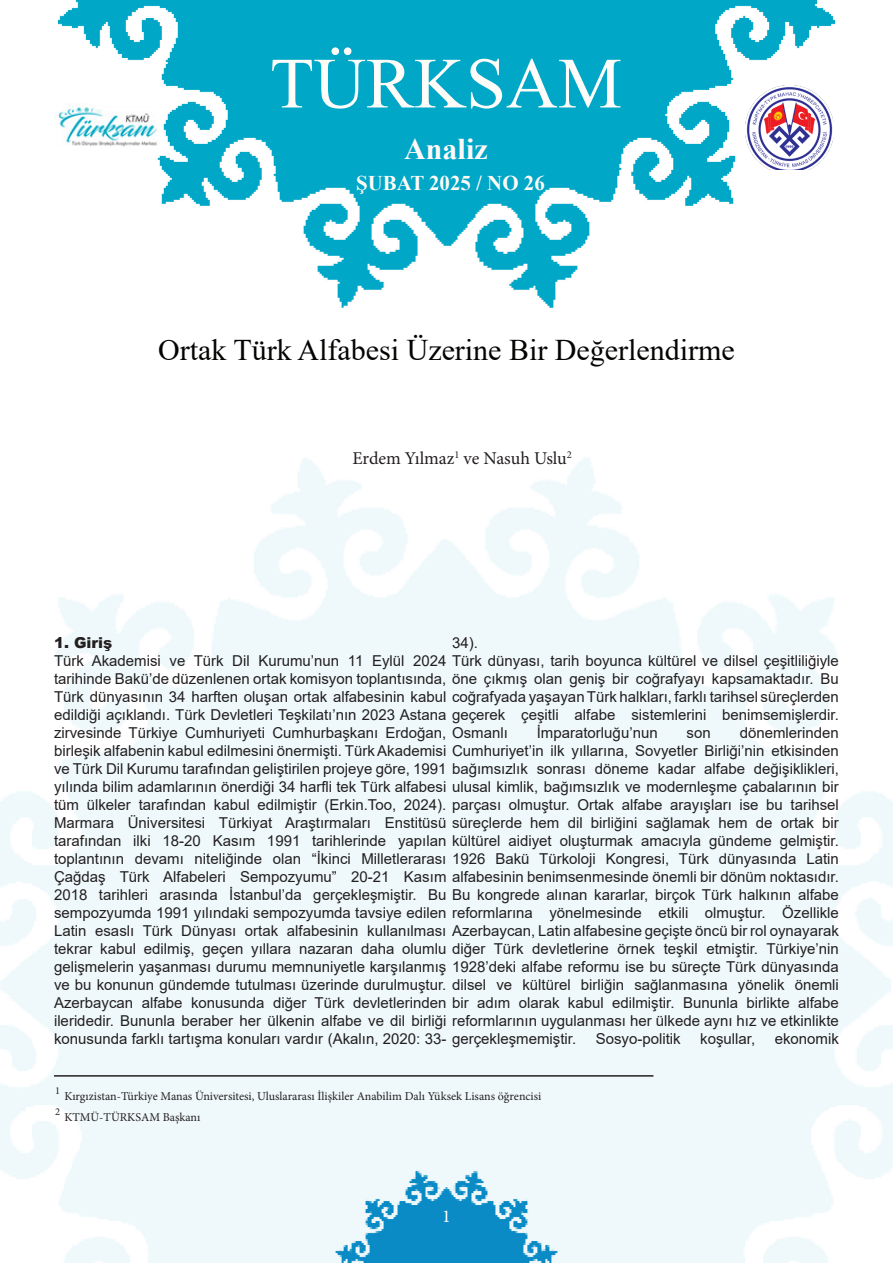
<style>
.page{position:relative;width:893px;height:1263px;background:#fff}
.page>*{position:absolute;margin:0;border:0;box-sizing:border-box;transform-origin:0 0}
.t1{font:72px "Times New Roman";color:#fefcf9}
.t2{font:30px "Times New Roman";color:#040503}
.t3{font:700 30px "Times New Roman";color:#fef8f8}
.t4{font:700 21px "Times New Roman";color:#fefbf5}
.t5{font:18px "Minion Pro";letter-spacing:-.005em;color:#231f20}
.t6{font:18px "Minion Pro";color:#fff}
.t7{font:15px/18px "Arial";color:#231f20}
.t8{font:900 15px "Arial";color:#231f20}
.t9{font:12px "Minion Pro";color:#231f20}
.t10{font:10.5px "Minion Pro";color:#231f20}
</style>
<div class="page">
<img style="left:0;top:0;width:893px;height:1263px">
<img style="left:746px;top:86px;width:87px;height:84px">
<hr style="left:54px;top:1075px;width:599px;height:1px;background:#231f20">
<img style="left:54px;top:103px;width:106px;height:46px">
<p class="t1" style="left:270px;top:33px;width:354px">TÜRKSAM</p>
<p class="t3" style="left:404px;top:128px;width:85px">Analiz</p>
<p class="t4" style="left:356px;top:168px;width:190px">ŞUBAT 2025 / NO 26</p>
<p class="t2" style="left:158px;top:329px;width:578px">Ortak Türk Alfabesi Üzerine Bir Değerlendirme</p>
<p class="t5" style="left:352px;top:446px;width:221px">Erdem Yılmaz<sup>1</sup> ve Nasuh Uslu<sup>2</sup></p>
<p class="t8" style="left:54px;top:632px;width:60px">1. Giriş</p>
<p class="t7" style="left:54px;top:652px;width:786px">Türk Akademisi ve Türk Dil Kurumu’nun 11 Eylül 2024 Türk dünyası, tarih boyunca kültürel ve dilsel çeşitliliğiyle tarihinde Bakü’de düzenlenen ortak komisyon toplantısında, öne çıkmış olan geniş bir coğrafyayı kapsamaktadır. Bu Türk dünyasının 34 harften oluşan ortak alfabesinin kabul coğrafyada yaşayan Türk halkları, farklı tarihsel süreçlerden edildiği açıklandı. Türk Devletleri Teşkilatı’nın 2023 Astana geçerek çeşitli alfabe sistemlerini benimsemişlerdir. zirvesinde Türkiye Cumhuriyeti Cumhurbaşkanı Erdoğan, Osmanlı<br>birleşik alfabenin kabul edilmesini önermişti. Türk Akademisi Cumhuriyet’in ilk yıllarına, Sovyetler Birliği’nin etkisinden ve Türk Dil Kurumu tarafından geliştirilen projeye göre, 1991 bağımsızlık sonrası döneme kadar alfabe değişiklikleri, yılında bilim adamlarının önerdiği 34 harfli tek Türk alfabesi ulusal kimlik, bağımsızlık ve modernleşme çabalarının bir tüm ülkeler tarafından kabul edilmiştir (Erkin.Too, 2024). parçası olmuştur. Ortak alfabe arayışları ise bu tarihsel Marmara Üniversitesi Türkiyat Araştırmaları Enstitüsü süreçlerde hem dil birliğini sağlamak hem de ortak bir tarafından ilki 18-20 Kasım 1991 tarihlerinde yapılan kültürel aidiyet oluşturmak amacıyla gündeme gelmiştir. toplantının devamı niteliğinde olan “İkinci Milletlerarası 1926 Bakü Türkoloji Kongresi, Türk dünyasında Latin Çağdaş Türk Alfabeleri Sempozyumu” 20-21 Kasım alfabesinin benimsenmesinde önemli bir dönüm noktasıdır.<br>2018 tarihleri arasında İstanbul’da gerçekleşmiştir. Bu Bu kongrede alınan kararlar, birçok Türk halkının alfabe sempozyumda 1991 yılındaki sempozyumda tavsiye edilen reformlarına yönelmesinde etkili olmuştur. Özellikle Latin esaslı Türk Dünyası ortak alfabesinin kullanılması Azerbaycan, Latin alfabesine geçişte öncü bir rol oynayarak tekrar kabul edilmiş, geçen yıllara nazaran daha olumlu diğer Türk devletlerine örnek teşkil etmiştir. Türkiye’nin gelişmelerin yaşanması durumu memnuniyetle karşılanmış 1928’deki alfabe reformu ise bu süreçte Türk dünyasında ve bu konunun gündemde tutulması üzerinde durulmuştur. dilsel ve kültürel birliğin sağlanmasına yönelik önemli Azerbaycan alfabe konusunda diğer Türk devletlerinden bir adım olarak kabul edilmiştir. Bununla birlikte alfabe ileridedir. Bununla beraber her ülkenin alfabe ve dil birliği reformlarının uygulanması her ülkede aynı hız ve etkinlikte konusunda farklı tartışma konuları vardır (Akalın, 2020: 33- gerçekleşmemiştir.</p>
<p class="t7" style="left:452px;top:634px;width:27px">34).</p>
<p class="t7" style="left:537px;top:724px;width:122px">İmparatorluğu’nun</p>
<p class="t7" style="left:687px;top:724px;width:26px">son</p>
<p class="t7" style="left:740px;top:724px;width:101px">dönemlerinden</p>
<p class="t7" style="left:596px;top:1030px;width:87px">Sosyo-politik</p>
<p class="t7" style="left:700px;top:1030px;width:57px">koşullar,</p>
<p class="t7" style="left:775px;top:1030px;width:66px">ekonomik</p>
<p class="t10" style="left:55px;top:1083px;width:7px">1</p>
<p class="t9" style="left:64px;top:1088px;width:478px">Kırgızistan-Türkiye Manas Üniversitesi, Uluslararası İlişkiler Anabilim Dalı Yüksek Lisans öğrencisi</p>
<p class="t10" style="left:55px;top:1105px;width:7px">2</p>
<p class="t9" style="left:64px;top:1109px;width:137px">KTMÜ-TÜRKSAM Başkanı</p>
<p class="t6" style="left:442px;top:1204px;width:10px">1</p>
</div>
